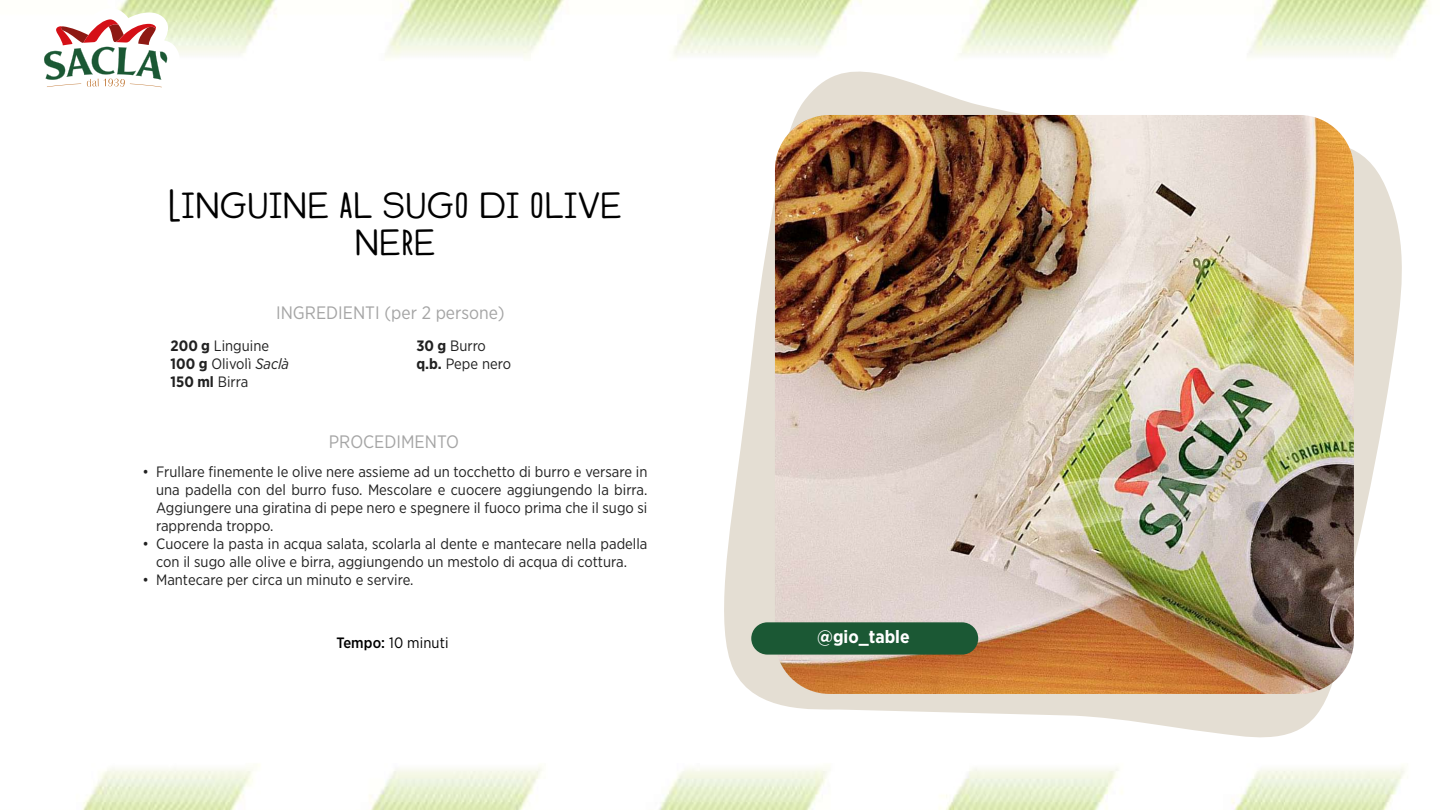
<style>
.page{position:relative;width:1440px;height:810px;background:#fff}
.page>*{position:absolute;margin:0;border:0;box-sizing:border-box;transform-origin:0 0}
.t1{font:45px/37.5px "Modern Society";color:#000;text-align:center}
.t2{font:18px "Gotham Narrow";color:#a5a5a5}
.t3{font:700 18px "Gotham Narrow";color:#fff}
.t4{font:15px/18px "Gotham Narrow";color:#212121}
.t5{font:15px "Gotham Narrow";letter-spacing:.005em;color:#000}
.s1{font-weight:700}
.s2{font-style:italic}
.s3{font-weight:500}
</style>
<div class="page">
<img style="left:118px;top:0;width:1311px;height:58px">
<svg style="left:44px;top:8px;width:136px;height:80px"></svg>
<img style="left:82px;top:764px;width:1323px;height:46px">
<svg style="left:724px;top:71px;width:678px;height:667px"></svg>
<img style="left:775px;top:115px;width:579px;height:579px">
<div style="left:751px;top:622px;width:227px;height:33px;background:#1b5834;border-radius:16px"></div>
<h1 class="t1" style="left:168px;top:186px;width:456px">Linguine al sugo di olive nere</h1>
<p class="t2" style="left:276px;top:302px;width:230px">INGREDIENTI (per 2 persone)</p>
<p class="t4" style="left:171px;top:336px;width:120px"><span class="s1">200 g</span> Linguine<br><span class="s1">100 g</span> Olivolì <span class="s2">Saclà<br></span><span class="s1">150 ml</span> Birra</p>
<p class="t4" style="left:416px;top:336px;width:96px"><span class="s1">30 g</span> Burro <span class="s1">q.b.</span> Pepe nero</p>
<p class="t2" style="left:329px;top:431px;width:132px">PROCEDIMENTO</p>
<p class="t4" style="left:156px;top:463px;width:493px;text-align:justify;text-indent:-14px">• Frullare finemente le olive nere assieme ad un tocchetto di burro e versare in una padella con del burro fuso. Mescolare e cuocere aggiungendo la birra.<br>Aggiungere una giratina di pepe nero e spegnere il fuoco prima che il sugo si rapprenda troppo.</p>
<p class="t4" style="left:143px;top:535px;width:506px;text-align:center">• Cuocere la pasta in acqua salata, scolarla al dente e mantecare nella padella con il sugo alle olive e birra, aggiungendo un mestolo di acqua di cottura.</p>
<p class="t4" style="left:143px;top:571px;width:272px">• Mantecare per circa un minuto e servire.</p>
<p class="t5" style="left:336px;top:633px;width:114px"><span class="s3">Tempo:</span> 10 minuti</p>
<p class="t3" style="left:817px;top:625px;width:94px">@gio_table</p>
</div>
